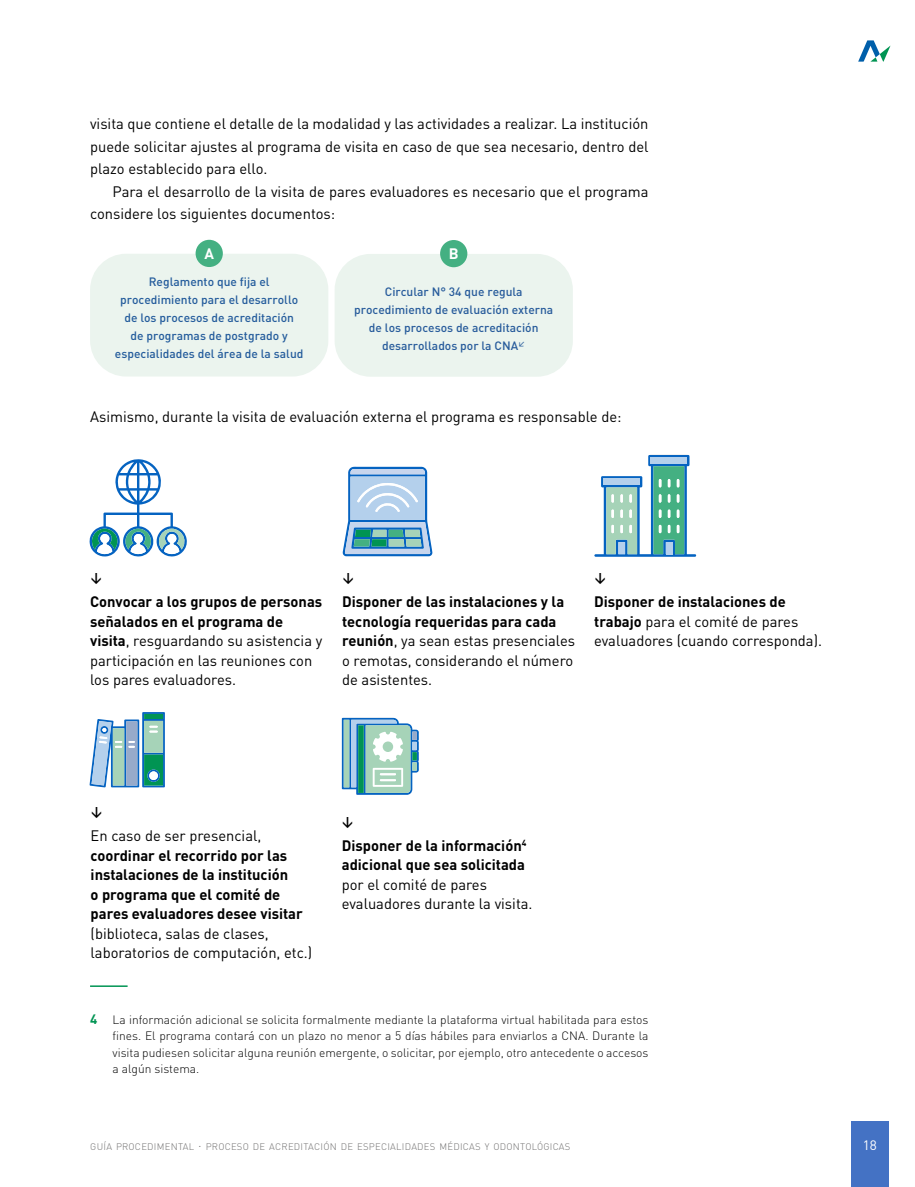
<style>
.page{position:relative;width:915px;height:1187px;background:#fff}
.page>*{position:absolute;margin:0;border:0;box-sizing:border-box;transform-origin:0 0}
.t1{font:15px/19.5px "DIN Pro";color:#000}
.t2{font:700 15px/19.5px "DIN Pro";color:#000}
.t3{font:700 15px "DIN Pro";color:#fff}
.t4{font:13.5px "DIN Pro";color:#fff}
.t5{font:300 12px/16.5px "DIN Pro";color:#000;text-align:justify}
.t6{font:500 12px/18px "DIN Pro";color:#245c9c;text-align:center}
.t7{font:500 12px/18px "DIN Pro";color:#275b9b;text-align:center}
.t8{font:700 12px "DIN Pro";color:#000}
.t9{font:300 9.45px "DIN Pro";letter-spacing:.03em;color:#706f6f}
.s1{font-weight:700}
.s2{font-weight:700;font-size:13.5px;color:#009453}
.s3{font-size:13.5px}
</style>
<div class="page">
<svg style="left:858px;top:40px;width:32px;height:22px"></svg>
<div style="left:850px;top:1121px;width:38px;height:65px;background:#4472c4"></div>
<hr style="left:90px;top:985px;width:38px;height:1px;background:#009453">
<div style="left:90px;top:254px;width:238px;height:122px;background:#ebf4ee;border-radius:36px"></div>
<div style="left:195px;top:240px;width:28px;height:27px;background:#44b082;border-radius:50%"></div>
<div style="left:334px;top:254px;width:238px;height:123px;background:#ebf4ee;border-radius:36px"></div>
<div style="left:440px;top:240px;width:27px;height:27px;background:#44b082;border-radius:50%"></div>
<svg style="left:89px;top:459px;width:98px;height:98px"></svg>
<svg style="left:342px;top:466px;width:90px;height:90px;background:#9ac1dd"></svg>
<svg style="left:594px;top:454px;width:102px;height:102px"></svg>
<svg style="left:90px;top:712px;width:75px;height:75px"></svg>
<div style="left:149px;top:771px;width:9px;height:9px;background:#fff;border-radius:50%"></div>
<svg style="left:342px;top:717px;width:77px;height:77px"></svg>
<div style="left:382px;top:741px;width:11px;height:11px;background:#a6d3b8;border-radius:50%"></div>
<p class="t1" style="left:90px;top:111px;width:560px;line-height:22.5px;text-align:justify">visita que contiene el detalle de la modalidad y las actividades a realizar. La institución puede solicitar ajustes al programa de visita en caso de que sea necesario, dentro del plazo establecido para ello.</p>
<p class="t1" style="left:90px;top:178px;width:559px;line-height:22.5px;text-indent:23px">Para el desarrollo de la visita de pares evaluadores es necesario que el programa considere los siguientes documentos:</p>
<p class="t3" style="left:204px;top:241px;width:11px">A</p>
<p class="t6" style="left:115px;top:271px;width:190px">Reglamento que fija el procedimiento para el desarrollo de los procesos de acreditación<br>de programas de postgrado y especialidades del área de la salud</p>
<p class="t3" style="left:448px;top:241px;width:11px">B</p>
<p class="t7" style="left:354px;top:281px;width:200px">Circular N° 34 que regula procedimiento de evaluación externa de los procesos de acreditación desarrollados por la CNA<sup>↙</sup></p>
<p class="t1" style="left:90px;top:405px;width:537px">Asimismo, durante la visita de evaluación externa el programa es responsable de:<sup>4</sup></p>
<p class="t8" style="left:90px;top:568px;width:14px">↓</p>
<p class="t8" style="left:342px;top:568px;width:14px">↓</p>
<p class="t8" style="left:594px;top:568px;width:14px">↓</p>
<p class="t1" style="left:90px;top:590px;width:234px"><span class="s1">Convocar a los grupos de personas señalados en el programa de visita</span>, resguardando su asistencia y participación en las reuniones con los pares evaluadores.</p>
<p class="t1" style="left:342px;top:590px;width:234px"><span class="s1">Disponer de las instalaciones y la tecnología requeridas para cada reunión</span>, ya sean estas presenciales o remotas, considerando el número de asistentes.</p>
<p class="t1" style="left:594px;top:590px;width:229px"><span class="s1">Disponer de instalaciones de trabajo</span> para el comité de pares evaluadores (cuando corresponda).</p>
<p class="t8" style="left:90px;top:802px;width:14px">↓</p>
<p class="t1" style="left:91px;top:824px;width:172px">En caso de ser presencial,</p>
<p class="t2" style="left:91px;top:843px;width:213px">coordinar el recorrido por las instalaciones de la institución<br>o programa que el comité de pares evaluadores desee visitar</p>
<p class="t1" style="left:91px;top:922px;width:223px">(biblioteca, salas de clases, laboratorios de computación, etc.)</p>
<p class="t8" style="left:341px;top:811px;width:14px">↓</p>
<p class="t2" style="left:342px;top:833px;width:186px">Disponer de la información<sup>4 </sup>adicional que sea solicitada</p>
<p class="t1" style="left:342px;top:873px;width:192px">por el comité de pares evaluadores durante la visita.</p>
<p class="t5" style="left:112px;top:1009px;width:537px;text-indent:-22px"><span class="s2">4</span> La información adicional se solicita formalmente mediante la plataforma virtual habilitada para estos fines. El programa contará con un plazo no menor a 5 días hábiles para enviarlos a CNA. Durante la visita pudiesen solicitar alguna reunión emergente, o solicitar, por ejemplo, otro antecedente o accesos a algún sistema.</p>
<p class="t9" style="left:90px;top:1139px;width:481px">GUÍA PROCEDIMENTAL <span class="s3">·</span> PROCESO DE ACREDITACIÓN DE ESPECIALIDADES MÉDICAS Y ODONTOLÓGICAS</p>
<p class="t4" style="left:862px;top:1134px;width:16px">18</p>
</div>
